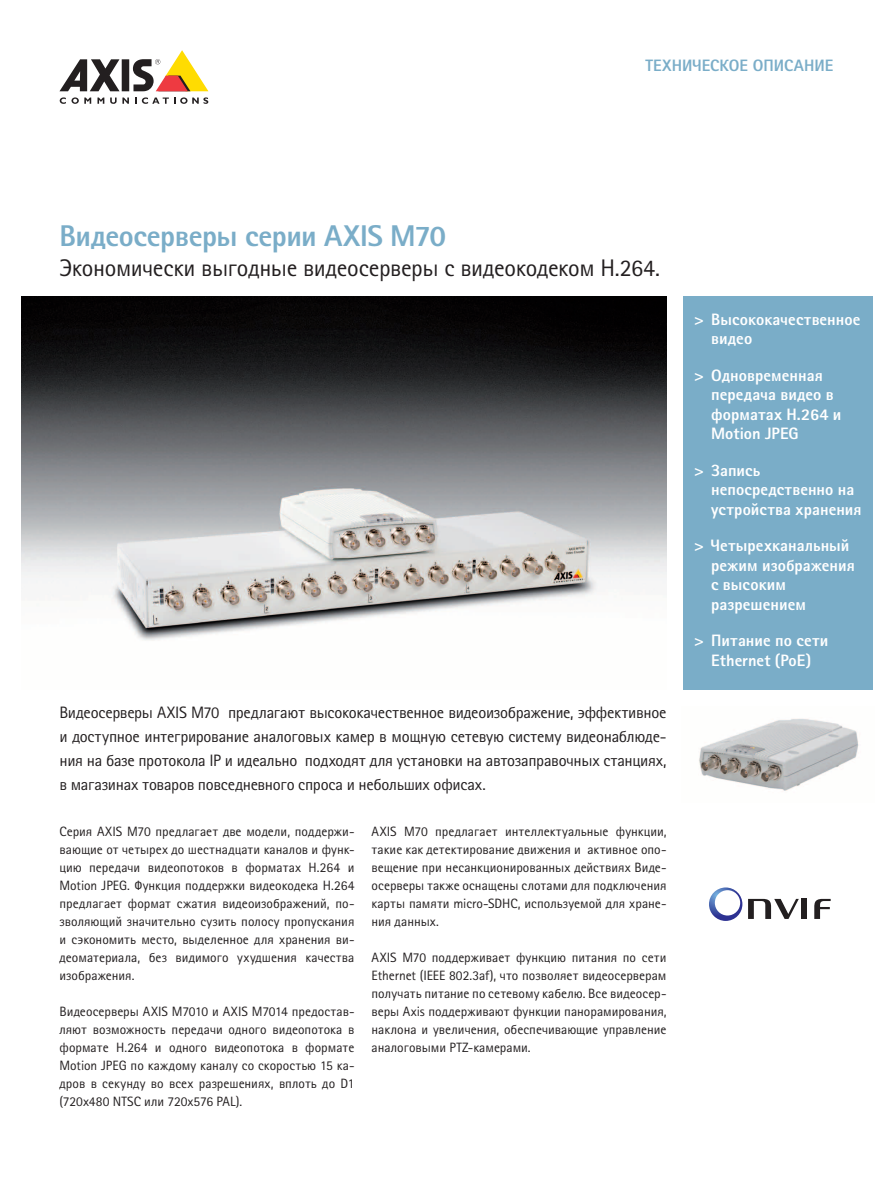
<style>
.page{position:relative;width:893px;height:1191px;background:#fff}
.page>*{position:absolute;margin:0;border:0;box-sizing:border-box;transform-origin:0 0}
.t1{font:800 30px "Rotis Sans Cyrillic";letter-spacing:-.015em;color:#7aadc8}
.t2{font:24px "Rotis Sans Cyrillic";letter-spacing:-.015em;color:#231f20}
.t3{font:16.5px/24px "Rotis Sans Cyrillic";letter-spacing:-.015em;color:#231f20;text-align:justify}
.t4{font:800 16.5px/19.5px "Rotis Sans Cyrillic";letter-spacing:.005em;color:#fff}
.t5{font:800 16.5px "Rotis Sans Cyrillic";color:#7aadc8}
.t6{font:13.5px/18px "Rotis Sans Cyrillic";color:#231f20;text-align:justify}
</style>
<div class="page">
<div style="left:122px;top:59px;width:7px;height:32px;background:#231f20"></div>
<svg style="left:60px;top:59px;width:60px;height:32px"></svg>
<svg style="left:133px;top:50px;width:75px;height:41px"></svg>
<svg style="left:60px;top:97px;width:31px;height:7px"></svg>
<svg style="left:97px;top:98px;width:7px;height:6px"></svg>
<svg style="left:110px;top:98px;width:19px;height:6px"></svg>
<svg style="left:135px;top:97px;width:73px;height:7px"></svg>
<div style="left:684px;top:296px;width:189px;height:393px;background:#7aadc8"></div>
<img style="left:21px;top:296px;width:645px;height:345px">
<div style="left:802px;top:899px;width:5px;height:20px;background:#231f20"></div>
<svg style="left:748px;top:899px;width:51px;height:20px"></svg>
<svg style="left:814px;top:899px;width:17px;height:20px"></svg>
<svg style="left:709px;top:887px;width:33px;height:34px"></svg>
<img style="left:699px;top:718px;width:160px;height:73px">
<p class="t5" style="left:645px;top:55px;width:190px">ТЕХНИЧЕСКОЕ ОПИСАНИЕ</p>
<h1 class="t1" style="left:60px;top:217px;width:388px">Видеосерверы серии AXIS M70</h1>
<h2 class="t2" style="left:60px;top:254px;width:602px">Экономически выгодные видеосерверы с видеокодеком H.264.</h2>
<p class="t3" style="left:60px;top:700px;width:608px">Видеосерверы AXIS M70 предлагают высококачественное видеоизображение, эффективное и доступное интегрирование аналоговых камер в мощную сетевую систему видеонаблюде&shy;ния на базе протокола IP и идеально подходят для установки на автозаправочных станциях, в магазинах товаров повседневного спроса и небольших офисах.</p>
<p class="t6" style="left:60px;top:823px;width:296px">Серия AXIS M70 предлагает две модели, поддержи&shy;вающие от четырех до шестнадцати каналов и функ&shy;цию передачи видеопотоков в форматах H.264 и Motion JPEG. Функция поддержки видеокодека H.264 предлагает формат сжатия видеоизображений, по&shy;зволяющий значительно сузить полосу пропускания и сэкономить место, выделенное для хранения ви&shy;деоматериала, без видимого ухудшения качества изображения.</p>
<p class="t6" style="left:60px;top:1003px;width:296px">Видеосерверы AXIS M7010 и AXIS M7014 предостав&shy;ляют возможность передачи одного видеопотока в формате H.264 и одного видеопотока в формате Motion JPEG по каждому каналу со скоростью 15 ка&shy;дров в секунду во всех разрешениях, вплоть до D1 (720x480 NTSC или 720x576 PAL).</p>
<p class="t6" style="left:372px;top:823px;width:297px">AXIS M70 предлагает интеллектуальные функции, такие как детектирование движения и активное опо&shy;вещение при несанкционированных действиях Виде&shy;осерверы также оснащены слотами для подключения карты памяти micro-SDHC, используемой для хране&shy;ния данных.</p>
<p class="t6" style="left:372px;top:949px;width:296px">AXIS M70 поддерживает функцию питания по сети Ethernet (IEEE 802.3af), что позволяет видеосерверам получать питание по сетевому кабелю. Все видеосер&shy;веры Axis поддерживают функции панорамирования, наклона и увеличения, обеспечивающие управление аналоговыми PTZ-камерами.</p>
<p class="t4" style="left:711px;top:309px;width:151px;text-indent:-17px">&gt; Высококачественное видео</p>
<p class="t4" style="left:711px;top:365px;width:132px;text-indent:-17px">&gt; Одновременная передача видео в форматах H.264 и<br>Motion JPEG</p>
<p class="t4" style="left:711px;top:460px;width:152px;text-indent:-17px">&gt; Запись непосредственно на устройства хранения</p>
<p class="t4" style="left:711px;top:536px;width:145px;text-indent:-17px">&gt; Четырехканальный режим изображения с высоким разрешением</p>
<p class="t4" style="left:694px;top:631px;width:136px;text-align:center">&gt; Питание по сети<br>Ethernet (PoE)</p>
</div>
